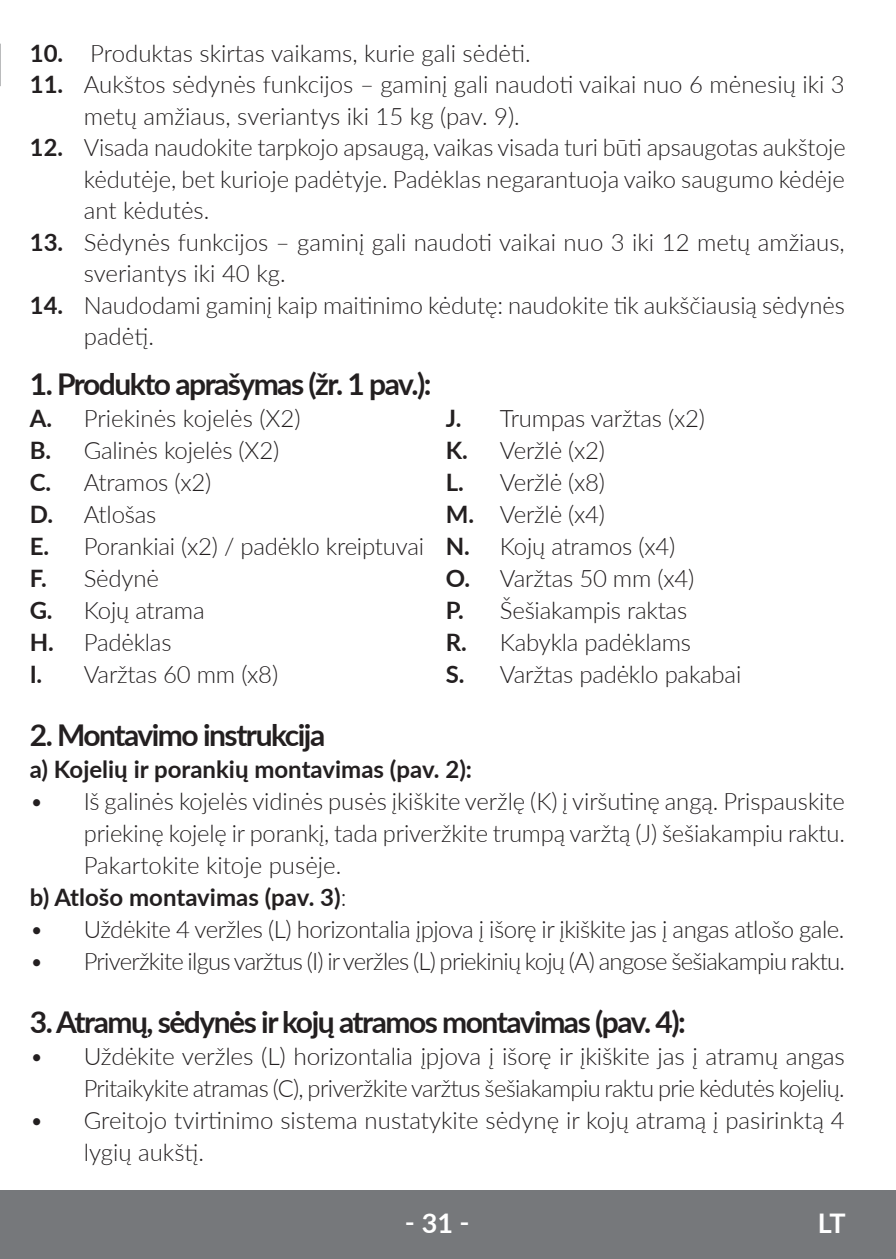
<style>
.page{position:relative;width:896px;height:1259px;background:#fff}
.page>*{position:absolute;margin:0;border:0;box-sizing:border-box;transform-origin:0 0}
.t1{font:700 30px "Lato";letter-spacing:-.05em;color:#231f20}
.t2{font:700 27px "Lato";color:#fff}
.t3{font:300 24px/31.8px "Lato";letter-spacing:-.01em;color:#231f20}
.t4{font:300 24px "Lato";letter-spacing:-.03em;color:#231f20}
.t5{font:700 24px "Lato";color:#231f20}
.s1{font-weight:700}
.s2{font-weight:300}
</style>
<div class="page">
<div style="left:0;top:1190px;width:895px;height:69px;background:#76787b"></div>
<p class="t3" style="left:30px;top:36px;width:502px"><span class="s1">10.</span> Produktas skirtas vaikams, kurie gali sėdėti.</p>
<p class="t3" style="left:84px;top:68px;width:762px;text-indent:-54px"><span class="s1">11.</span> Aukštos sėdynės funkcijos – gaminį gali naudoti vaikai nuo 6 mėnesių iki 3 metų amžiaus, sveriantys iki 15 kg (pav. 9).</p>
<p class="t3" style="left:84px;top:131px;width:763px;text-align:justify;text-indent:-54px"><span class="s1">12.</span> Visada naudokite tarpkojo apsaugą, vaikas visada turi būti apsaugotas aukštoje kėdutėje, bet kurioje padėtyje. Padėklas negarantuoja vaiko saugumo kėdėje ant kėdutės.</p>
<p class="t3" style="left:84px;top:226px;width:762px;text-indent:-54px"><span class="s1">13.</span> Sėdynės funkcijos – gaminį gali naudoti vaikai nuo 3 iki 12 metų amžiaus, sveriantys iki 40 kg.</p>
<p class="t3" style="left:84px;top:289px;width:762px;text-indent:-54px"><span class="s1">14.</span> Naudodami gaminį kaip maitinimo kėdutę: naudokite tik aukščiausią sėdynės padėtį.</p>
<p class="t1" style="left:30px;top:362px;width:403px">1. Produkto aprašymas (žr. 1 pav.):</p>
<p class="t3" style="left:30px;top:402px;width:396px"><span class="s1">A.</span> Priekinės kojelės (X2)<br><span class="s1">B.</span> Galinės kojelės (X2)<br><span class="s1">C.</span> Atramos (x2)<br><span class="s1">D.</span> Atlošas<br><span class="s1">E.</span> Porankiai (x2) / padėklo kreiptuvai<br><span class="s1">F.</span> Sėdynė<br><span class="s1">G.</span> Kojų atrama<br><span class="s1">H.</span> Padėklas<br><span class="s1">I.</span> Varžtas 60 mm (x8)</p>
<p class="t3" style="left:446px;top:402px;width:297px"><span class="s1">J.</span> Trumpas varžtas (x2)<br><span class="s1">K.</span> Veržlė (x2)<br><span class="s1">L.</span> Veržlė (x8)<br><span class="s1">M.</span> Veržlė (x4)<br><span class="s1">N.</span> Kojų atramos (x4)<br><span class="s1">O.</span> Varžtas 50 mm (x4)<br><span class="s1">P.</span> Šešiakampis raktas<br><span class="s1">R.</span> Kabykla padėklams<br><span class="s1">S.</span> Varžtas padėklo pakabai</p>
<p class="t1" style="left:30px;top:713px;width:297px">2. Montavimo instrukcija</p>
<p class="t5" style="left:30px;top:752px;width:444px">a) Kojelių ir porankių montavimas (pav. 2):</p>
<p class="t3" style="left:30px;top:785px;width:816px">• Iš galinės kojelės vidinės pusės įkiškite veržlę (K) į viršutinę angą. Prispauskite</p>
<p class="t3" style="left:84px;top:816px;width:762px">priekinę kojelę ir porankį, tada priveržkite trumpą varžtą (J) šešiakampiu raktu.</p>
<p class="t3" style="left:84px;top:848px;width:259px">Pakartokite kitoje pusėje.</p>
<p class="t5" style="left:30px;top:879px;width:318px">b) Atlošo montavimas (pav. 3)<span class="s2">:</span></p>
<p class="t3" style="left:30px;top:912px;width:816px">• Uždėkite 4 veržles (L) horizontalia įpjova į išorę ir įkiškite jas į angas atlošo gale.</p>
<p class="t4" style="left:30px;top:944px;width:816px">• Priveržkite ilgus varžtus (I) ir veržles (L) priekinių kojų (A) angose šešiakampiu raktu.</p>
<p class="t1" style="left:30px;top:1000px;width:657px">3. Atramų, sėdynės ir kojų atramos montavimas (pav. 4):</p>
<p class="t3" style="left:30px;top:1041px;width:816px;text-align:right">• Uždėkite veržles (L) horizontalia įpjova į išorę ir įkiškite jas į atramų angas<br>Pritaikykite atramas (C), priveržkite varžtus šešiakampiu raktu prie kėdutės kojelių.</p>
<p class="t3" style="left:84px;top:1105px;width:762px;text-indent:-54px">• Greitojo tvirtinimo sistema nustatykite sėdynę ir kojų atramą į pasirinktą 4 lygių aukštį.</p>
<p class="t2" style="left:405px;top:1203px;width:66px">‑ 31 ‑</p>
<p class="t2" style="left:817px;top:1207px;width:29px">LT</p>
</div>
